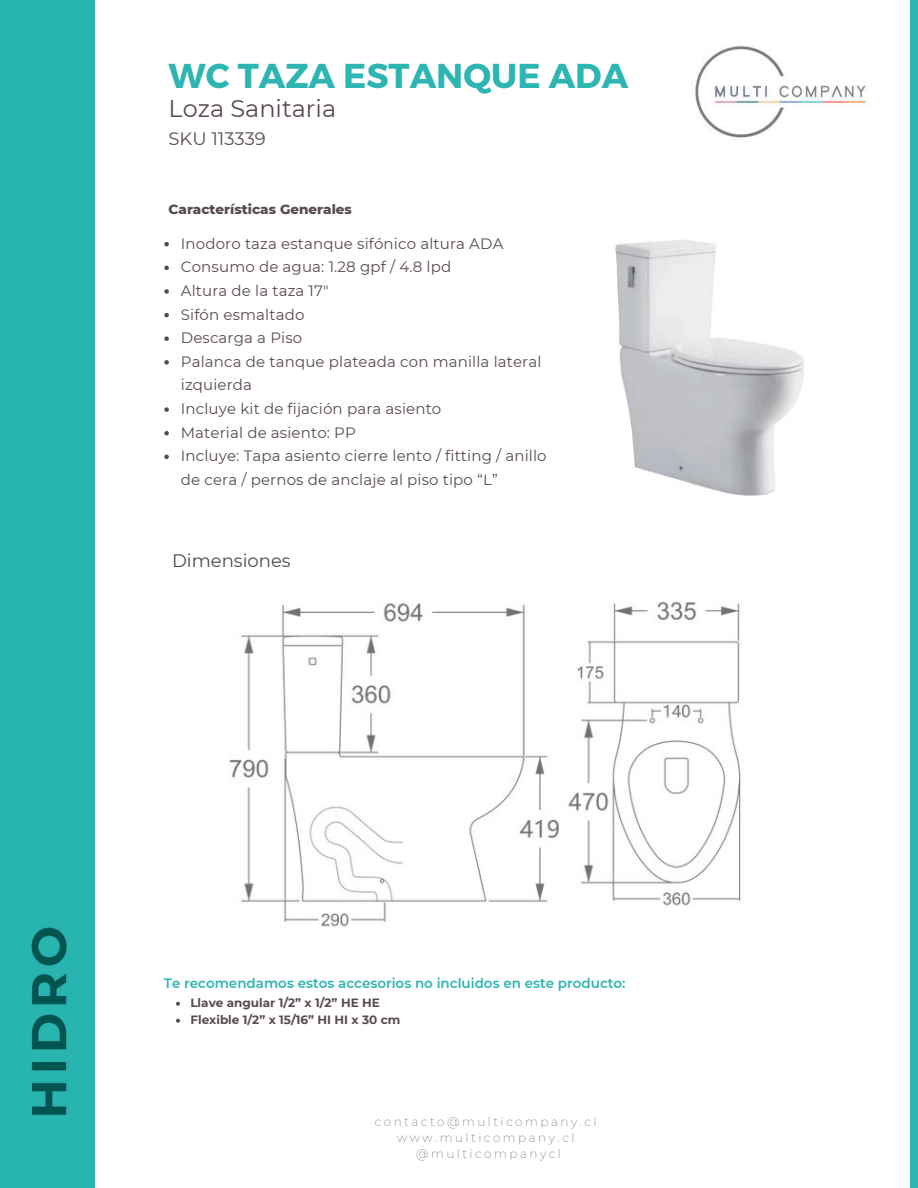
<style>
.page{position:relative;width:918px;height:1188px;background:#fff}
.page>*{position:absolute;margin:0;border:0;box-sizing:border-box;transform-origin:0 0}
.t1{font:700 34.5px "Montserrat";color:#2cb5b1}
.t2{font:24px "Montserrat";color:#584b4d}
.t3{font:18px "Montserrat";color:#4c4c4a}
.t4{font:18px "Montserrat";color:#584b4d}
.t5{font:15px/23.5px "Montserrat";letter-spacing:.01em;color:#584b4d}
.t6{font:600 13.5px "Montserrat";color:#2cb5b1}
.t7{font:800 13.5px "Montserrat";color:#584b4d}
.t8{font:200 12px/16px "Montserrat";letter-spacing:.21em;color:#737373;text-align:center}
.t9{font:700 12px/17px "Montserrat";color:#584b4d}
</style>
<div class="page">
<div style="left:0;top:0;width:94px;height:1188px;background:#28b4af"></div>
<div style="left:911px;top:0;width:7px;height:1188px;background:#2cb5b1"></div>
<img style="left:229px;top:601px;width:512px;height:326px">
<img style="left:615px;top:240px;width:189px;height:256px">
<svg style="left:176px;top:1002px;width:4px;height:4px"></svg>
<svg style="left:176px;top:1019px;width:4px;height:4px"></svg>
<img style="left:695px;top:46px;width:174px;height:92px">
<svg style="left:164px;top:242px;width:5px;height:4px"></svg>
<svg style="left:164px;top:266px;width:5px;height:4px"></svg>
<svg style="left:164px;top:289px;width:5px;height:5px"></svg>
<svg style="left:164px;top:313px;width:5px;height:4px"></svg>
<svg style="left:164px;top:336px;width:5px;height:5px"></svg>
<svg style="left:164px;top:360px;width:5px;height:5px"></svg>
<svg style="left:164px;top:407px;width:5px;height:5px"></svg>
<svg style="left:164px;top:431px;width:5px;height:4px"></svg>
<svg style="left:164px;top:455px;width:5px;height:4px"></svg>
<h1 class="t1" style="left:169px;top:54px;width:461px">WC TAZA ESTANQUE ADA</h1>
<h2 class="t2" style="left:169px;top:92px;width:169px">Loza Sanitaria</h2>
<p class="t4" style="left:169px;top:126px;width:99px">SKU 113339</p>
<p class="t7" style="left:169px;top:199px;width:185px">Características Generales</p>
<p class="t5" style="left:181px;top:231px;width:367px">Inodoro taza estanque sifónico altura ADA<br>Consumo de agua: 1.28 gpf / 4.8 lpd<br>Altura de la taza 17"<br>Sifón esmaltado<br>Descarga a Piso<br>Palanca de tanque plateada con manilla lateral izquierda<br>Incluye kit de fijación para asiento<br>Material de asiento: PP<br>Incluye: Tapa asiento cierre lento / fitting / anillo de cera / pernos de anclaje al piso tipo “L”</p>
<p class="t3" style="left:172px;top:549px;width:120px">Dimensiones</p>
<p class="t6" style="left:164px;top:973px;width:463px">Te recomendamos estos accesorios no incluidos en este producto:</p>
<p class="t9" style="left:190px;top:993px;width:212px">Llave angular 1/2” x 1/2” HE HE<br>Flexible 1/2” x 15/16” HI HI x 30 cm</p>
<p class="t8" style="left:375px;top:1114px;width:223px">contacto@multicompany.cl www.multicompany.cl @multicompanycl</p>
</div>
